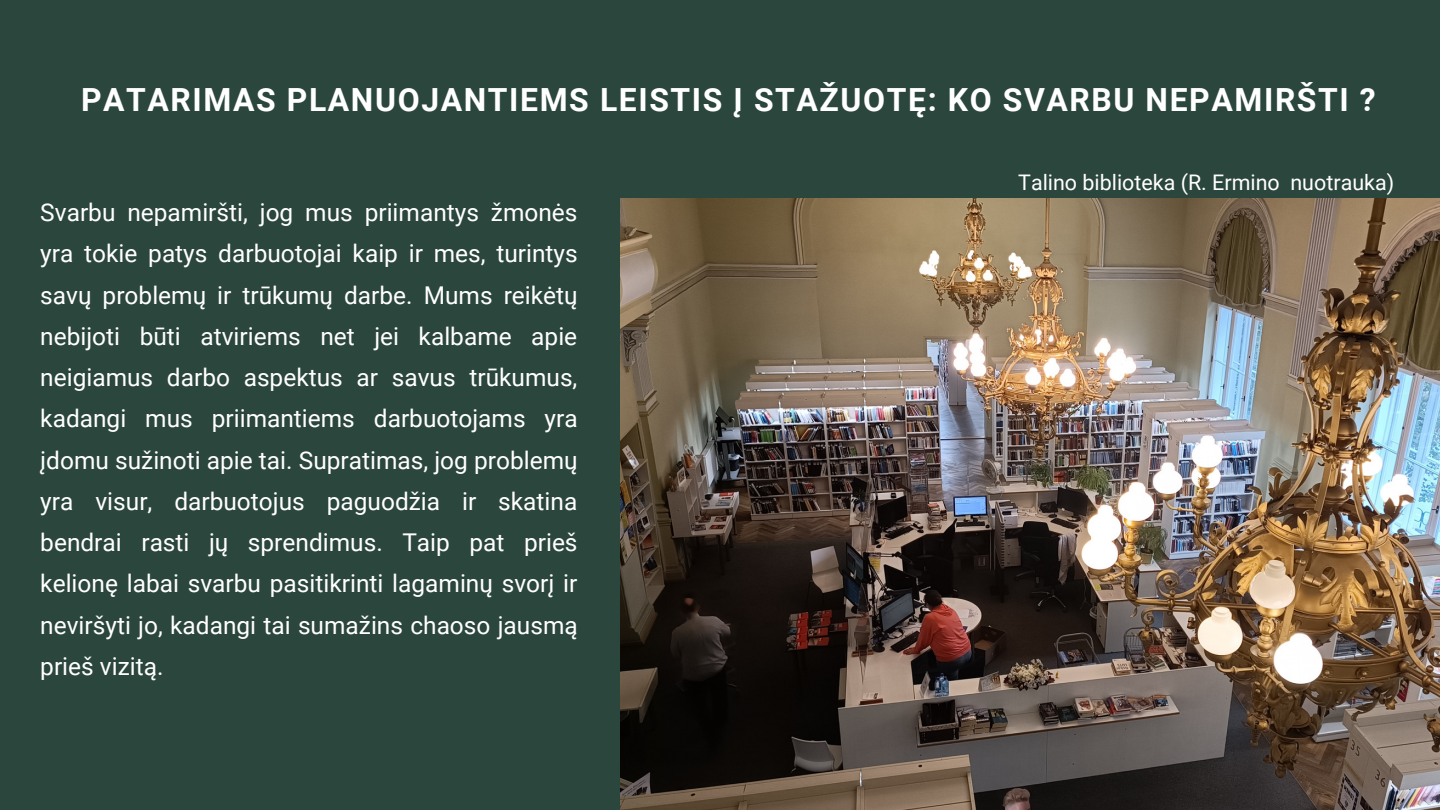
<style>
.page{position:relative;width:1440px;height:810px;background:#2b463c}
.page>*{position:absolute;margin:0;border:0;box-sizing:border-box;transform-origin:0 0}
.t1{font:700 31.9px "Roboto";letter-spacing:.05em;color:#fff}
.t2{font:24.5px/41.2px "Roboto";color:#fff;text-align:justify}
.t3{font:21.5px "Roboto";color:#fff}
</style>
<div class="page">
<img style="left:620px;top:199px;width:820px;height:611px">
<h1 class="t1" style="left:81px;top:81px;width:1296px">PATARIMAS PLANUOJANTIEMS LEISTIS Į STAŽUOTĘ: KO SVARBU NEPAMIRŠTI ?</h1>
<p class="t2" style="left:40px;top:192px;width:539px">Svarbu nepamiršti, jog mus priimantys žmonės yra tokie patys darbuotojai kaip ir mes, turintys savų problemų ir trūkumų darbe. Mums reikėtų nebijoti būti atviriems net jei kalbame apie neigiamus darbo aspektus ar savus trūkumus, kadangi mus priimantiems darbuotojams yra įdomu sužinoti apie tai. Supratimas, jog problemų yra visur, darbuotojus paguodžia ir skatina bendrai rasti jų sprendimus. Taip pat prieš kelionę labai svarbu pasitikrinti lagaminų svorį ir neviršyti jo, kadangi tai sumažins chaoso jausmą prieš vizitą.</p>
<p class="t3" style="left:1018px;top:170px;width:377px">Talino biblioteka (R. Ermino nuotrauka)</p>
</div>
